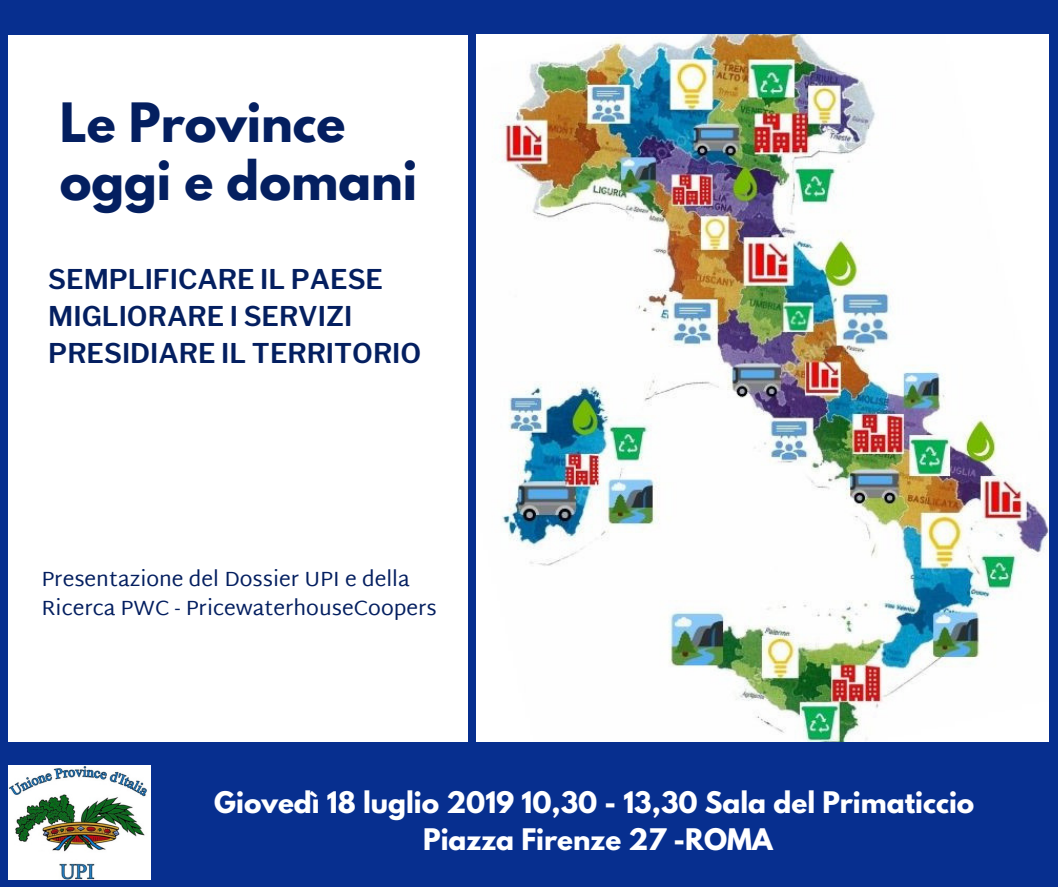
<style>
.page{position:relative;width:1058px;height:887px;background:#fff}
.page>*{position:absolute;margin:0;border:0;box-sizing:border-box;transform-origin:0 0}
.t1{font:700 48px/57.3px "League Spartan";color:#041f60}
.t2{font:600 27px/37.3px "Libre Franklin";color:#041f60}
.t3{font:700 26.25px/36.2px "League Spartan";color:#fff;text-align:center}
.t4{font:21px/29.2px "Martel Sans";color:#041f60}
</style>
<div class="page">
<div style="left:0;top:0;width:1058px;height:886px;background:#072f8f"></div>
<div style="left:9px;top:0;width:459px;height:741px;background:#fff"></div>
<img style="left:476px;top:34px;width:572px;height:707px">
<img style="left:9px;top:765px;width:142px;height:114px">
<div style="left:0;top:0;width:468px;height:35px;background:#072f8f"></div>
<h1 class="t1" style="left:60px;top:101px;width:359px">Le Province oggi e domani</h1>
<p class="t2" style="left:48px;top:260px;width:374px">SEMPLIFICARE IL PAESE<br>MIGLIORARE I SERVIZI<br>PRESIDIARE IL TERRITORIO</p>
<p class="t4" style="left:41px;top:564px;width:397px">Presentazione del Dossier UPI e della<br>Ricerca PWC - PricewaterhouseCoopers</p>
<p class="t3" style="left:214px;top:788px;width:761px">Giovedì 18 luglio 2019 10,30 - 13,30 Sala del Primaticcio<br>Piazza Firenze 27 -ROMA</p>
</div>
